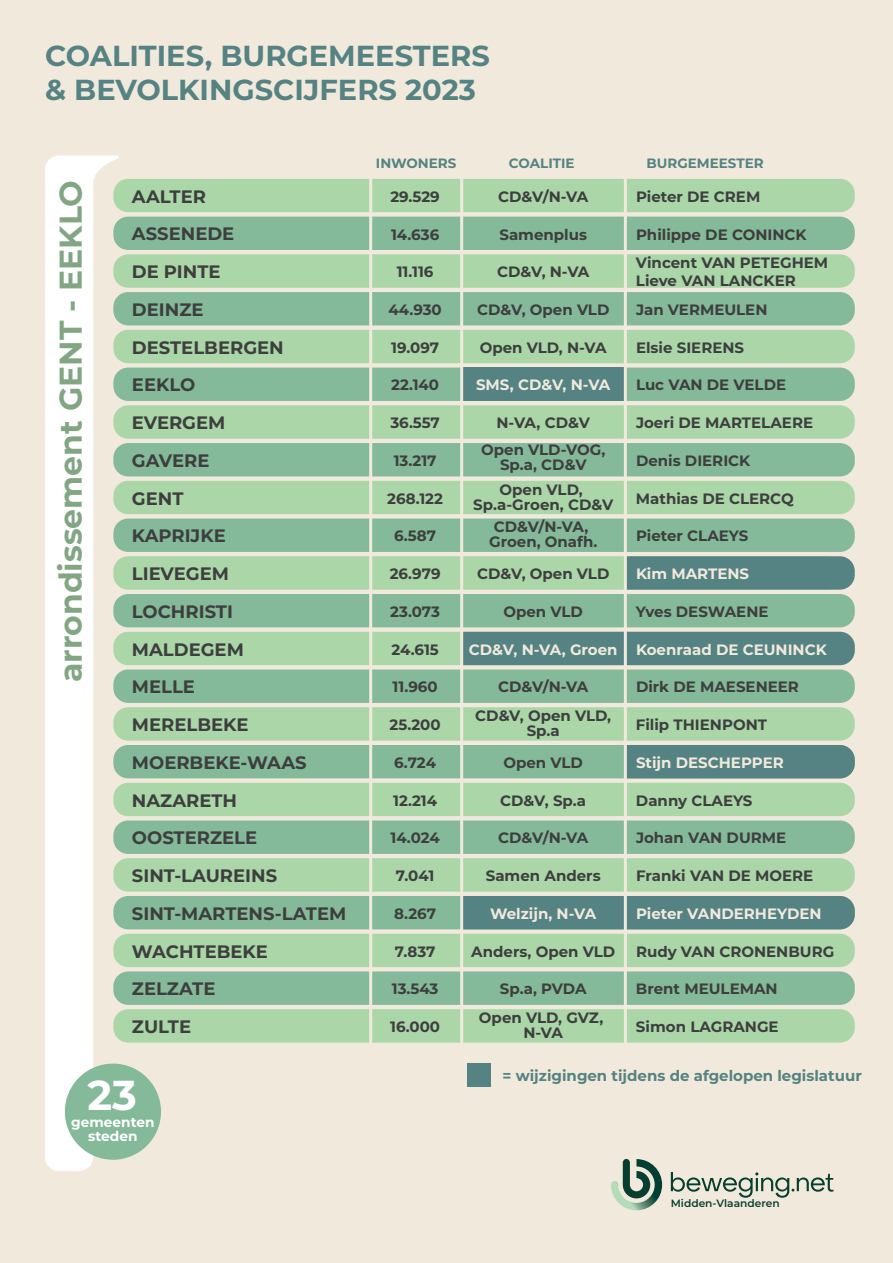
<style>
.page{position:relative;width:893px;height:1263px;background:#f1eadc}
.page>*{position:absolute;margin:0;border:0;box-sizing:border-box;transform-origin:0 0}
.t1{font:700 41.7px "Montserrat";color:#fff}
.t2{font:700 31.5px "Montserrat";color:#82a683}
.t3{font:700 28.95px/34.7px "Montserrat";color:#558282}
.t4{font:700 18px "Montserrat";color:#3e3e3f}
.t5{font:700 15px/15px "Montserrat";color:#3e3e3f;text-align:center}
.t6{font:700 15px "Montserrat";color:#f1eadc}
.t7{font:700 15px "Montserrat";color:#558282}
.t8{font:700 13.65px/13.6px "Montserrat";color:#fff;text-align:center}
.t9{font:700 13.5px "Montserrat";color:#558282}
.t10{font:600 10.65px "Montserrat";color:#083e30}
</style>
<div class="page">
<svg style="left:45px;top:155px;width:75px;height:1016px;fill:#fff"></svg>
<div style="left:113px;top:179px;width:742px;height:33px;background:#aad6a8;border-radius:15px"></div>
<div style="left:113px;top:217px;width:742px;height:33px;background:#84b999;border-radius:15px"></div>
<div style="left:113px;top:254px;width:742px;height:34px;background:#aad6a8;border-radius:15px"></div>
<div style="left:113px;top:292px;width:742px;height:33px;background:#84b999;border-radius:15px"></div>
<div style="left:113px;top:330px;width:742px;height:33px;background:#aad6a8;border-radius:15px"></div>
<div style="left:113px;top:368px;width:742px;height:33px;background:#84b999;border-radius:15px"></div>
<div style="left:113px;top:405px;width:742px;height:34px;background:#aad6a8;border-radius:15px"></div>
<div style="left:113px;top:443px;width:742px;height:33px;background:#84b999;border-radius:15px"></div>
<div style="left:113px;top:481px;width:742px;height:33px;background:#aad6a8;border-radius:15px"></div>
<div style="left:113px;top:518px;width:742px;height:34px;background:#84b999;border-radius:15px"></div>
<div style="left:113px;top:556px;width:728px;height:34px;background:#aad6a8;border-radius:15px"></div>
<div style="left:113px;top:594px;width:742px;height:33px;background:#84b999;border-radius:15px"></div>
<div style="left:113px;top:632px;width:742px;height:33px;background:#aad6a8;border-radius:15px"></div>
<div style="left:463px;top:632px;width:392px;height:33px;background:#558282"></div>
<div style="left:113px;top:669px;width:742px;height:34px;background:#84b999;border-radius:15px"></div>
<div style="left:113px;top:707px;width:742px;height:34px;background:#aad6a8;border-radius:15px"></div>
<div style="left:113px;top:745px;width:742px;height:33px;background:#84b999;border-radius:15px"></div>
<div style="left:113px;top:783px;width:742px;height:33px;background:#aad6a8;border-radius:15px"></div>
<div style="left:113px;top:820px;width:742px;height:34px;background:#84b999;border-radius:15px"></div>
<div style="left:113px;top:858px;width:742px;height:34px;background:#aad6a8;border-radius:15px"></div>
<div style="left:113px;top:896px;width:742px;height:33px;background:#84b999;border-radius:15px"></div>
<div style="left:113px;top:934px;width:742px;height:33px;background:#aad6a8;border-radius:15px"></div>
<div style="left:113px;top:971px;width:742px;height:34px;background:#84b999;border-radius:15px"></div>
<div style="left:113px;top:1009px;width:742px;height:33px;background:#aad6a8;border-radius:15px"></div>
<hr style="left:369px;top:151px;width:3px;height:906px;background:#f1eadc">
<div style="left:462px;top:368px;width:162px;height:33px;background:#558282"></div>
<svg style="left:627px;top:556px;width:228px;height:34px"></svg>
<div style="left:627px;top:745px;width:228px;height:33px;background:#558282"></div>
<div style="left:463px;top:896px;width:392px;height:33px;background:#558282"></div>
<hr style="left:460px;top:151px;width:3px;height:906px;background:#f1eadc">
<hr style="left:624px;top:151px;width:3px;height:906px;background:#f1eadc">
<div style="left:65px;top:1063px;width:96px;height:97px;background:#84b999;border-radius:50%"></div>
<div style="left:467px;top:1063px;width:24px;height:23px;background:#558282"></div>
<svg style="left:611px;top:1159px;width:51px;height:51px"></svg>
<svg style="left:671px;top:1172px;width:162px;height:26px"></svg>
<h3 class="t3" style="left:45px;top:37px;width:446px">COALITIES, BURGEMEESTERS &amp; BEVOLKINGSCIJFERS 2023</h3>
<p class="t9" style="left:376px;top:153px;width:82px">INWONERS</p>
<p class="t9" style="left:509px;top:153px;width:67px">COALITIE</p>
<p class="t9" style="left:647px;top:153px;width:119px">BURGEMEESTER</p>
<h2 class="t2" style="left:48px;top:682px;width:504px;rotate:-90deg">arrondissement GENT - EEKLO</h2>
<p class="t4" style="left:132px;top:183px;width:76px">AALTER</p>
<p class="t5" style="left:390px;top:188px;width:51px">29.529</p>
<p class="t5" style="left:498px;top:188px;width:92px">CD&amp;V/N-VA</p>
<p class="t5" style="left:636px;top:188px;width:126px">Pieter DE CREM</p>
<p class="t4" style="left:132px;top:221px;width:104px">ASSENEDE</p>
<p class="t5" style="left:391px;top:226px;width:50px">14.636</p>
<p class="t5" style="left:499px;top:226px;width:89px">Samenplus</p>
<p class="t5" style="left:636px;top:226px;width:172px">Philippe DE CONINCK</p>
<p class="t4" style="left:132px;top:259px;width:90px">DE PINTE</p>
<p class="t5" style="left:397px;top:264px;width:38px">11.116</p>
<p class="t5" style="left:497px;top:264px;width:94px">CD&amp;V, N-VA</p>
<p class="t5" style="left:636px;top:253px;width:194px;line-height:18px;text-align:left">Vincent VAN PETEGHEM<br>Lieve VAN LANCKER</p>
<p class="t4" style="left:132px;top:296px;width:73px">DEINZE</p>
<p class="t5" style="left:388px;top:301px;width:55px">44.930</p>
<p class="t5" style="left:477px;top:301px;width:134px">CD&amp;V, Open VLD</p>
<p class="t5" style="left:636px;top:301px;width:133px">Jan VERMEULEN</p>
<p class="t4" style="left:132px;top:334px;width:153px">DESTELBERGEN</p>
<p class="t5" style="left:391px;top:339px;width:49px">19.097</p>
<p class="t5" style="left:480px;top:339px;width:129px">Open VLD, N-VA</p>
<p class="t5" style="left:636px;top:339px;width:110px">Elsie SIERENS</p>
<p class="t4" style="left:132px;top:372px;width:65px">EEKLO</p>
<p class="t5" style="left:391px;top:377px;width:49px">22.140</p>
<p class="t5" style="left:636px;top:377px;width:152px">Luc VAN DE VELDE</p>
<p class="t4" style="left:132px;top:410px;width:95px">EVERGEM</p>
<p class="t5" style="left:390px;top:415px;width:51px">36.557</p>
<p class="t5" style="left:496px;top:415px;width:95px">N-VA, CD&amp;V</p>
<p class="t5" style="left:636px;top:415px;width:179px">Joeri DE MARTELAERE</p>
<p class="t4" style="left:132px;top:447px;width:79px">GAVERE</p>
<p class="t5" style="left:394px;top:452px;width:44px">13.217</p>
<p class="t5" style="left:481px;top:442px;width:126px">Open VLD-VOG,<br>Sp.a, CD&amp;V</p>
<p class="t5" style="left:636px;top:452px;width:116px">Denis DIERICK</p>
<p class="t4" style="left:132px;top:485px;width:53px">GENT</p>
<p class="t5" style="left:387px;top:490px;width:57px">268.122</p>
<p class="t5" style="left:473px;top:481px;width:141px">Open VLD,<br>Sp.a-Groen, CD&amp;V</p>
<p class="t5" style="left:636px;top:490px;width:159px">Mathias DE CLERCQ</p>
<p class="t4" style="left:132px;top:523px;width:95px">KAPRIJKE</p>
<p class="t5" style="left:394px;top:528px;width:43px">6.587</p>
<p class="t5" style="left:489px;top:519px;width:110px">CD&amp;V/N-VA,<br>Groen, Onafh.</p>
<p class="t5" style="left:636px;top:528px;width:114px">Pieter CLAEYS</p>
<p class="t4" style="left:132px;top:561px;width:99px">LIEVEGEM</p>
<p class="t5" style="left:390px;top:566px;width:52px">26.979</p>
<p class="t5" style="left:477px;top:566px;width:134px">CD&amp;V, Open VLD</p>
<p class="t4" style="left:132px;top:598px;width:103px">LOCHRISTI</p>
<p class="t5" style="left:390px;top:603px;width:51px">23.073</p>
<p class="t5" style="left:503px;top:603px;width:81px">Open VLD</p>
<p class="t5" style="left:636px;top:603px;width:134px">Yves DESWAENE</p>
<p class="t4" style="left:132px;top:636px;width:113px">MALDEGEM</p>
<p class="t5" style="left:391px;top:641px;width:49px">24.615</p>
<p class="t6" style="left:469px;top:638px;width:359px">CD&amp;V, N-VA, Groen Koenraad DE CEUNINCK</p>
<p class="t4" style="left:132px;top:674px;width:65px">MELLE</p>
<p class="t5" style="left:393px;top:679px;width:46px">11.960</p>
<p class="t5" style="left:498px;top:679px;width:92px">CD&amp;V/N-VA</p>
<p class="t5" style="left:636px;top:679px;width:164px">Dirk DE MAESENEER</p>
<p class="t4" style="left:132px;top:712px;width:118px">MERELBEKE</p>
<p class="t5" style="left:390px;top:717px;width:53px">25.200</p>
<p class="t5" style="left:475px;top:708px;width:137px">CD&amp;V, Open VLD,<br>Sp.a</p>
<p class="t5" style="left:636px;top:717px;width:133px">Filip THIENPONT</p>
<p class="t4" style="left:132px;top:749px;width:176px">MOERBEKE-WAAS</p>
<p class="t5" style="left:394px;top:754px;width:43px">6.724</p>
<p class="t5" style="left:503px;top:754px;width:81px">Open VLD</p>
<p class="t4" style="left:132px;top:787px;width:107px">NAZARETH</p>
<p class="t5" style="left:393px;top:792px;width:46px">12.214</p>
<p class="t5" style="left:500px;top:792px;width:87px">CD&amp;V, Sp.a</p>
<p class="t5" style="left:636px;top:792px;width:118px">Danny CLAEYS</p>
<p class="t4" style="left:132px;top:825px;width:127px">OOSTERZELE</p>
<p class="t5" style="left:390px;top:830px;width:51px">14.024</p>
<p class="t5" style="left:498px;top:830px;width:92px">CD&amp;V/N-VA</p>
<p class="t5" style="left:636px;top:830px;width:152px">Johan VAN DURME</p>
<p class="t4" style="left:132px;top:863px;width:147px">SINT-LAUREINS</p>
<p class="t5" style="left:396px;top:867px;width:40px">7.041</p>
<p class="t5" style="left:486px;top:867px;width:116px">Samen Anders</p>
<p class="t5" style="left:636px;top:867px;width:179px">Franki VAN DE MOERE</p>
<p class="t6" style="left:476px;top:374px;width:136px">SMS, CD&amp;V, N-VA</p>
<p class="t6" style="left:636px;top:563px;width:115px">Kim MARTENS</p>
<p class="t6" style="left:636px;top:752px;width:149px">Stijn DESCHEPPER</p>
<p class="t4" style="left:132px;top:900px;width:216px">SINT-MARTENS-LATEM</p>
<p class="t5" style="left:394px;top:905px;width:43px">8.267</p>
<p class="t6" style="left:490px;top:903px;width:108px">Welzijn, N-VA</p>
<p class="t6" style="left:636px;top:903px;width:187px">Pieter VANDERHEYDEN</p>
<p class="t4" style="left:132px;top:938px;width:138px">WACHTEBEKE</p>
<p class="t5" style="left:395px;top:943px;width:42px">7.837</p>
<p class="t5" style="left:471px;top:943px;width:145px">Anders, Open VLD</p>
<p class="t5" style="left:636px;top:943px;width:200px">Rudy VAN CRONENBURG</p>
<p class="t4" style="left:132px;top:976px;width:85px">ZELZATE</p>
<p class="t5" style="left:392px;top:981px;width:48px">13.543</p>
<p class="t5" style="left:500px;top:981px;width:88px">Sp.a, PVDA</p>
<p class="t5" style="left:636px;top:981px;width:143px">Brent MEULEMAN</p>
<p class="t4" style="left:132px;top:1014px;width:61px">ZULTE</p>
<p class="t5" style="left:390px;top:1018px;width:51px">16.000</p>
<p class="t5" style="left:479px;top:1009px;width:126px">Open VLD, GVZ,<br>N-VA</p>
<p class="t5" style="left:636px;top:1018px;width:144px">Simon LAGRANGE</p>
<h1 class="t1" style="left:87px;top:1065px;width:51px">23</h1>
<p class="t8" style="left:71px;top:1115px;width:85px">gemeenten steden</p>
<p class="t7" style="left:502px;top:1065px;width:361px">= wijzigingen tijdens de afgelopen legislatuur</p>
<p class="t10" style="left:671px;top:1196px;width:110px">Midden-Vlaanderen</p>
</div>
